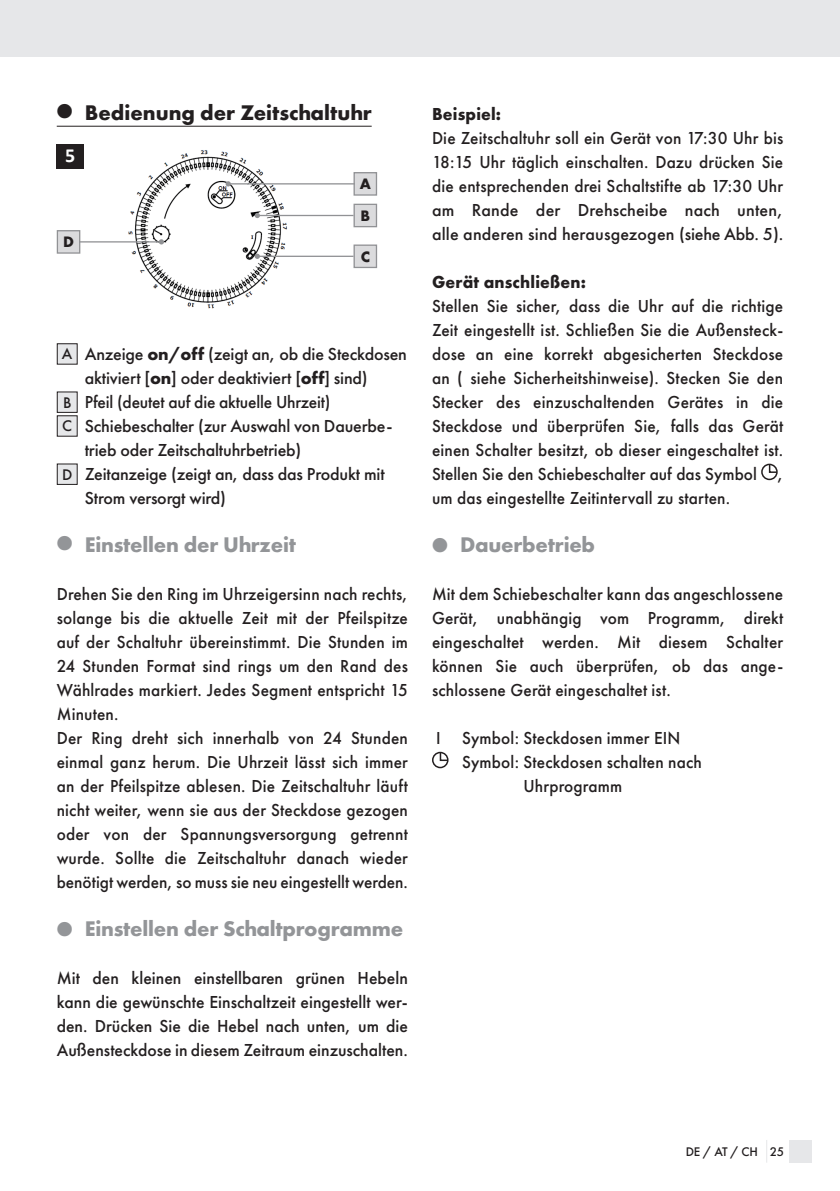
<style>
.page{position:relative;width:840px;height:1191px;background:#fff}
.page>*{position:absolute;margin:0;border:0;box-sizing:border-box;transform-origin:0 0}
._03_Subhead{font:700 22px "Futura PT";letter-spacing:-.01em;color:#939598}
._01_Headline{font:700 22px "Futura PT";color:#231f20}
.t1{font:700 20px "Calibri";color:#fff}
._01_Fließtext{font:500 18px/24px "Futura PT";letter-spacing:.01em;color:#231f20;text-align:justify;scale:.96 1}
._02_Fließtext{font:500 18px "Futura PT";letter-spacing:-.01em;color:#231f20}
._01_Fließtext-2{font:500 18px/24px "Futura PT";letter-spacing:.01em;color:#231f20;text-align:justify}
._01_Fließtext-3{font:700 18px "Futura PT";letter-spacing:.01em;color:#231f20;scale:.96 1}
._02_Fließtext-2{font:500 16px "Futura PT";color:#231f20}
.t2{font:700 15.8px "Futura T";color:#231f20}
.t3{font:500 13px "Futura PT";letter-spacing:-.03em;color:#231f20}
.s1{font-weight:700}
</style>
<div class="page">
<div style="left:0;top:0;width:839px;height:57px;background:#e6e7e9"></div>
<div style="left:788px;top:1140px;width:23px;height:22px;background:#e6e7e9"></div>
<hr style="left:57px;top:126px;width:314px;height:1px;background:#231f20">
<img style="left:114px;top:150px;width:198px;height:159px">
<div style="left:354px;top:173px;width:22px;height:22px;background:#dbdbdd"></div>
<div style="left:353px;top:172px;width:24px;height:24px;border:1px solid #919295"></div>
<div style="left:354px;top:204px;width:22px;height:23px;background:#dbdbdd"></div>
<div style="left:353px;top:204px;width:24px;height:23px;border:1px solid #919295"></div>
<div style="left:354px;top:245px;width:22px;height:22px;background:#dbdbdd"></div>
<div style="left:353px;top:244px;width:24px;height:24px;border:1px solid #919295"></div>
<div style="left:57px;top:231px;width:23px;height:22px;background:#dbdbdd"></div>
<div style="left:57px;top:230px;width:23px;height:24px;border:1px solid #919295"></div>
<hr style="left:228px;top:183px;width:126px;height:1px;background:#919295">
<svg style="left:225px;top:181px;width:6px;height:5px"></svg>
<hr style="left:257px;top:215px;width:96px;height:1px;background:#919295">
<svg style="left:254px;top:213px;width:6px;height:5px"></svg>
<hr style="left:257px;top:256px;width:96px;height:1px;background:#919295">
<svg style="left:254px;top:254px;width:6px;height:5px"></svg>
<hr style="left:79px;top:241px;width:82px;height:1px;background:#919295">
<svg style="left:159px;top:239px;width:5px;height:5px"></svg>
<div style="left:57px;top:344px;width:20px;height:20px;background:#e6e7e9"></div>
<div style="left:57px;top:343px;width:21px;height:22px;border:1px solid #231f20"></div>
<div style="left:57px;top:392px;width:20px;height:20px;background:#e6e7e9"></div>
<div style="left:57px;top:391px;width:21px;height:22px;border:1px solid #231f20"></div>
<div style="left:57px;top:416px;width:20px;height:20px;background:#e6e7e9"></div>
<div style="left:57px;top:415px;width:21px;height:22px;border:1px solid #231f20"></div>
<div style="left:57px;top:464px;width:20px;height:20px;background:#e6e7e9"></div>
<div style="left:57px;top:463px;width:21px;height:22px;border:1px solid #231f20"></div>
<div style="left:760px;top:463px;width:17px;height:17px;border:2px solid #231f20;border-radius:50%"></div>
<svg style="left:767px;top:463px;width:11px;height:11px"></svg>
<div style="left:432px;top:751px;width:16px;height:17px;border:2px solid #231f20;border-radius:50%"></div>
<svg style="left:438px;top:751px;width:11px;height:11px"></svg>
<div style="left:57px;top:144px;width:27px;height:24px;background:#231f20"></div>
<p class="_01_Headline" style="left:57px;top:98px;width:316px">● Bedienung der Zeitschaltuhr</p>
<p class="t1" style="left:65px;top:142px;width:12px">5</p>
<p class="t2" style="left:63px;top:232px;width:12px">D</p>
<p class="t2" style="left:359px;top:174px;width:13px">A</p>
<p class="t2" style="left:360px;top:206px;width:11px">B</p>
<p class="t2" style="left:360px;top:247px;width:11px">C</p>
<p class="_02_Fließtext" style="left:85px;top:343px;width:323px">Anzeige <span class="s1">on/off</span> (zeigt an, ob die Steckdosen</p>
<p class="_02_Fließtext" style="left:85px;top:367px;width:284px">aktiviert [<span class="s1">on</span>] oder deaktiviert [<span class="s1">off</span>] sind)</p>
<p class="_02_Fließtext" style="left:85px;top:391px;width:247px">Pfeil (deutet auf die aktuelle Uhrzeit)</p>
<p class="_02_Fließtext" style="left:85px;top:415px;width:309px">Schiebeschalter (zur Auswahl von Dauerbe-</p>
<p class="_02_Fließtext" style="left:85px;top:439px;width:218px">trieb oder Zeitschaltuhrbetrieb)</p>
<p class="_02_Fließtext" style="left:85px;top:463px;width:301px">Zeitanzeige (zeigt an, dass das Produkt mit</p>
<p class="_02_Fließtext" style="left:85px;top:487px;width:143px">Strom versorgt wird)</p>
<p class="_03_Subhead" style="left:57px;top:530px;width:240px">● Einstellen der Uhrzeit</p>
<p class="_01_Fließtext" style="left:57px;top:582px;width:367px">Drehen Sie den Ring im Uhrzeigersinn nach rechts, solange bis die aktuelle Zeit mit der Pfeilspitze auf der Schaltuhr übereinstimmt. Die Stunden im 24 Stunden Format sind rings um den Rand des Wählrades markiert. Jedes Segment entspricht 15<br>Minuten.</p>
<p class="_01_Fließtext" style="left:57px;top:726px;width:367px">Der Ring dreht sich innerhalb von 24 Stunden einmal ganz herum. Die Uhrzeit lässt sich immer an der Pfeilspitze ablesen. Die Zeitschaltuhr läuft nicht weiter, wenn sie aus der Steckdose gezogen oder von der Spannungsversorgung getrennt wurde. Sollte die Zeitschaltuhr danach wieder benötigt werden, so muss sie neu eingestellt werden.</p>
<p class="_03_Subhead" style="left:57px;top:914px;width:348px">● Einstellen der Schaltprogramme</p>
<p class="_01_Fließtext-2" style="left:57px;top:966px;width:352px">Mit den kleinen einstellbaren grünen Hebeln kann die gewünschte Einschaltzeit eingestellt wer&shy;den. Drücken Sie die Hebel nach unten, um die Außensteckdose in diesem Zeitraum einzuschalten.</p>
<p class="_02_Fließtext-2" style="left:62px;top:344px;width:12px">A</p>
<p class="_02_Fließtext-2" style="left:63px;top:392px;width:10px">B</p>
<p class="_02_Fließtext-2" style="left:62px;top:416px;width:11px">C</p>
<p class="_02_Fließtext-2" style="left:62px;top:464px;width:12px">D</p>
<p class="_01_Fließtext-3" style="left:432px;top:102px;width:73px">Beispiel:</p>
<p class="_01_Fließtext" style="left:432px;top:126px;width:367px">Die Zeitschaltuhr soll ein Gerät von 17:30 Uhr bis 18:15 Uhr täglich einschalten. Dazu drücken Sie die entsprechenden drei Schaltstifte ab 17:30 Uhr am Rande der Drehscheibe nach unten, alle anderen sind herausgezogen (siehe Abb. 5).</p>
<p class="_01_Fließtext-3" style="left:432px;top:270px;width:162px">Gerät anschließen:</p>
<p class="_01_Fließtext" style="left:432px;top:294px;width:367px">Stellen Sie sicher, dass die Uhr auf die richtige Zeit eingestellt ist. Schließen Sie die Außensteck&shy;dose an eine korrekt abgesicherten Steckdose an ( siehe Sicherheitshinweise). Stecken Sie den Stecker des einzuschaltenden Gerätes in die Steckdose und überprüfen Sie, falls das Gerät einen Schalter besitzt, ob dieser eingeschaltet ist.<br>Stellen Sie den Schiebeschalter auf das Symbol , um das eingestellte Zeitintervall zu starten.</p>
<p class="_03_Subhead" style="left:432px;top:530px;width:164px">● Dauerbetrieb</p>
<p class="_01_Fließtext" style="left:432px;top:582px;width:367px">Mit dem Schiebeschalter kann das angeschlossene Gerät, unabhängig vom Programm, direkt eingeschaltet werden. Mit diesem Schalter können Sie auch überprüfen, ob das ange&shy;schlossene Gerät eingeschaltet ist.</p>
<p class="_01_Fließtext" style="left:436px;top:726px;width:256px">I Symbol: Steckdosen immer EIN</p>
<p class="_01_Fließtext" style="left:523px;top:750px;width:187px;text-indent:-61px">Symbol: Steckdosen schalten nach<br>Uhrprogramm</p>
<p class="t3" style="left:685px;top:1144px;width:100px">DE / AT / CH 25</p>
</div>
